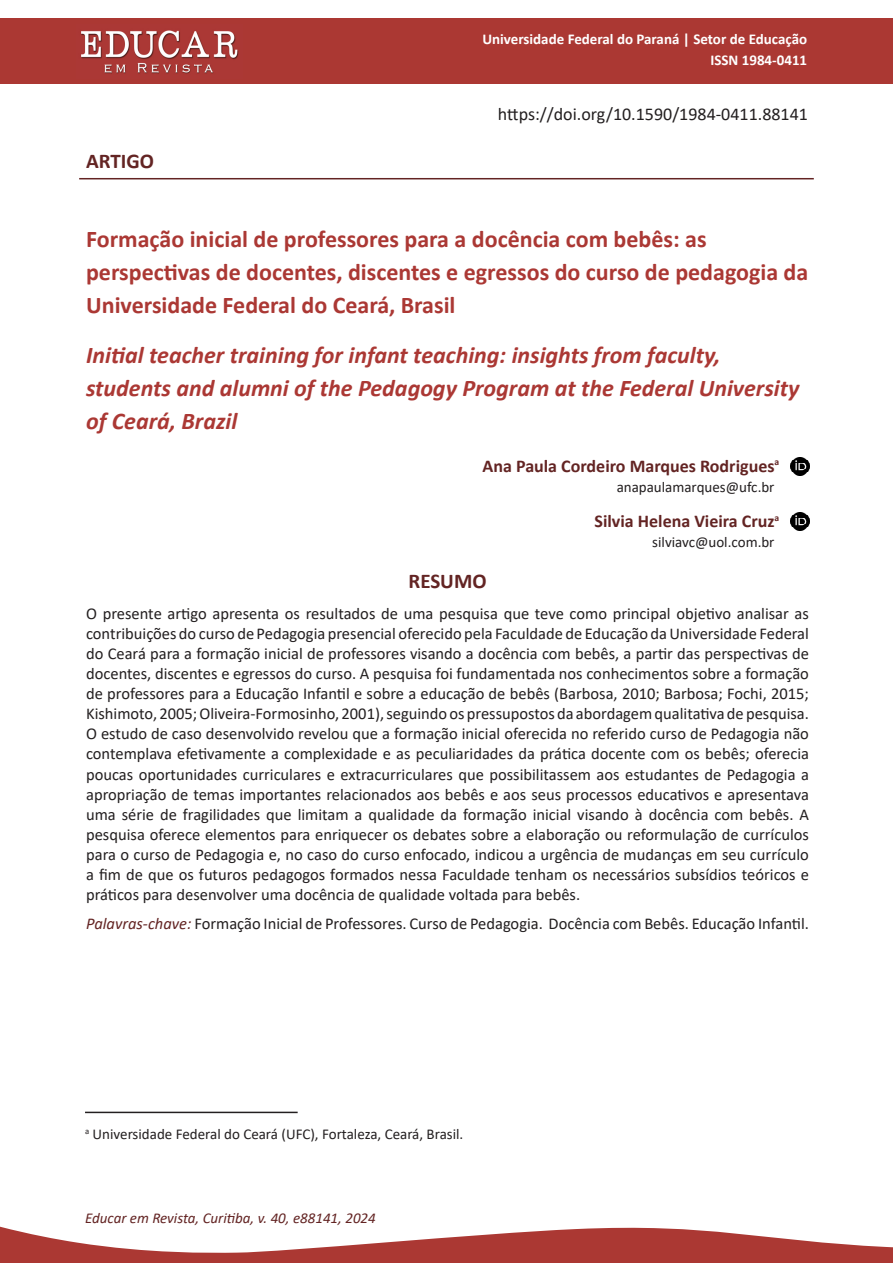
<style>
.page{position:relative;width:893px;height:1263px;background:#fff}
.page>*{position:absolute;margin:0;border:0;box-sizing:border-box;transform-origin:0 0}
._4-TÍTULO_ARTIGO_idioma_principal{font:700 24px/33px "Calibri";color:#ab3834}
._5-TÍTULO_ARTIGO_idiomas_secundários{font:italic 700 24px/33px "Calibri";color:#ab3834}
._2-GÊNERO__Artigo_Dossiê{font:700 21px "Calibri";color:#632423}
._10-TÍTULO_RESUMO{font:700 21px "Calibri";color:#632423}
._6-AUTOR_nome{font:700 18px "Calibri";color:#632423}
._1-DOI_primeira_pág{font:18px "Calibri";color:#231f20}
._12-TEXTO_RESUMO_ABSTRACT{font:16.5px/20.1px "Calibri";color:#231f20;text-align:justify}
._13-PALAVRAS-CHAVE_KEYWORDS{font:16.5px "Calibri";color:#231f20}
.t1{font:700 15px "Calibri";color:#fff}
._8-NOTA_AUTOR_1{font:15px "Calibri";color:#231f20}
._7-AUTOR_e-mail{font:15px "Calibri";color:#231f20}
.t2{font:italic 15px "Calibri";color:#632423}
._19-FONTE_FIGURA{font:700 9.6px "Calibri";color:#632423}
.s1{font-style:italic;color:#632423}
</style>
<div class="page">
<div style="left:0;top:18px;width:893px;height:66px;background:#ab3833"></div>
<svg style="left:0;top:1226px;width:893px;height:37px"></svg>
<img style="left:81px;top:30px;width:158px;height:44px">
<img style="left:791px;top:457px;width:18px;height:16px">
<svg style="left:793px;top:473px;width:14px;height:2px"></svg>
<img style="left:791px;top:512px;width:18px;height:16px">
<svg style="left:793px;top:528px;width:14px;height:2px"></svg>
<hr style="left:79px;top:178px;width:735px;height:1px;background:#632423">
<hr style="left:85px;top:1112px;width:213px;height:1px;background:#231f20">
<p class="t1" style="left:482px;top:28px;width:326px">Universidade Federal do Paraná | Setor de Educação</p>
<p class="t1" style="left:710px;top:49px;width:98px">ISSN 1984-0411</p>
<p class="_2-GÊNERO__Artigo_Dossiê" style="left:86px;top:146px;width:69px">ARTIGO</p>
<p class="_1-DOI_primeira_pág" style="left:498px;top:101px;width:311px">https://doi.org/10.1590/1984-0411.88141</p>
<p class="_4-TÍTULO_ARTIGO_idioma_principal" style="left:86px;top:222px;width:724px">Formação inicial de professores para a docência com bebês: as perspectivas de docentes, discentes e egressos do curso de pedagogia da<br>Universidade Federal do Ceará, Brasil</p>
<p class="_5-TÍTULO_ARTIGO_idiomas_secundários" style="left:86px;top:338px;width:715px">Initial teacher training for infant teaching: insights from faculty, students and alumni of the Pedagogy Program at the Federal University of Ceará, Brazil</p>
<p class="_6-AUTOR_nome" style="left:483px;top:453px;width:293px">Ana Paula Cordeiro Marques Rodrigues</p>
<p class="_7-AUTOR_e-mail" style="left:617px;top:476px;width:159px">anapaulamarques@ufc.br</p>
<p class="_6-AUTOR_nome" style="left:594px;top:508px;width:181px">Silvia Helena Vieira Cruz</p>
<p class="_7-AUTOR_e-mail" style="left:652px;top:531px;width:124px">silviavc@uol.com.br</p>
<p class="_10-TÍTULO_RESUMO" style="left:408px;top:566px;width:80px">RESUMO</p>
<p class="_12-TEXTO_RESUMO_ABSTRACT" style="left:86px;top:603px;width:724px">O presente artigo apresenta os resultados de uma pesquisa que teve como principal objetivo analisar as contribuições do curso de Pedagogia presencial oferecido pela Faculdade de Educação da Universidade Federal do Ceará para a formação inicial de professores visando a docência com bebês, a partir das perspectivas de docentes, discentes e egressos do curso. A pesquisa foi fundamentada nos conhecimentos sobre a formação de professores para a Educação Infantil e sobre a educação de bebês (Barbosa, 2010; Barbosa; Fochi, 2015; Kishimoto, 2005; Oliveira-Formosinho, 2001), seguindo os pressupostos da abordagem qualitativa de pesquisa.<br>O estudo de caso desenvolvido revelou que a formação inicial oferecida no referido curso de Pedagogia não contemplava efetivamente a complexidade e as peculiaridades da prática docente com os bebês; oferecia poucas oportunidades curriculares e extracurriculares que possibilitassem aos estudantes de Pedagogia a apropriação de temas importantes relacionados aos bebês e aos seus processos educativos e apresentava uma série de fragilidades que limitam a qualidade da formação inicial visando à docência com bebês. A pesquisa oferece elementos para enriquecer os debates sobre a elaboração ou reformulação de currículos para o curso de Pedagogia e, no caso do curso enfocado, indicou a urgência de mudanças em seu currículo a fim de que os futuros pedagogos formados nessa Faculdade tenham os necessários subsídios teóricos e práticos para desenvolver uma docência de qualidade voltada para bebês.</p>
<p class="_13-PALAVRAS-CHAVE_KEYWORDS" style="left:86px;top:912px;width:724px"><span class="s1">Palavras-chave:</span> Formação Inicial de Professores. Curso de Pedagogia. Docência com Bebês. Educação Infantil.</p>
<p class="_19-FONTE_FIGURA" style="left:774px;top:455px;width:6px">a</p>
<p class="_19-FONTE_FIGURA" style="left:774px;top:511px;width:6px">a</p>
<p class="_8-NOTA_AUTOR_1" style="left:85px;top:1123px;width:380px"><sup>a</sup> Universidade Federal do Ceará (UFC), Fortaleza, Ceará, Brasil.</p>
<p class="t2" style="left:85px;top:1208px;width:292px">Educar em Revista, Curitiba, v. 40, e88141, 2024</p>
</div>
